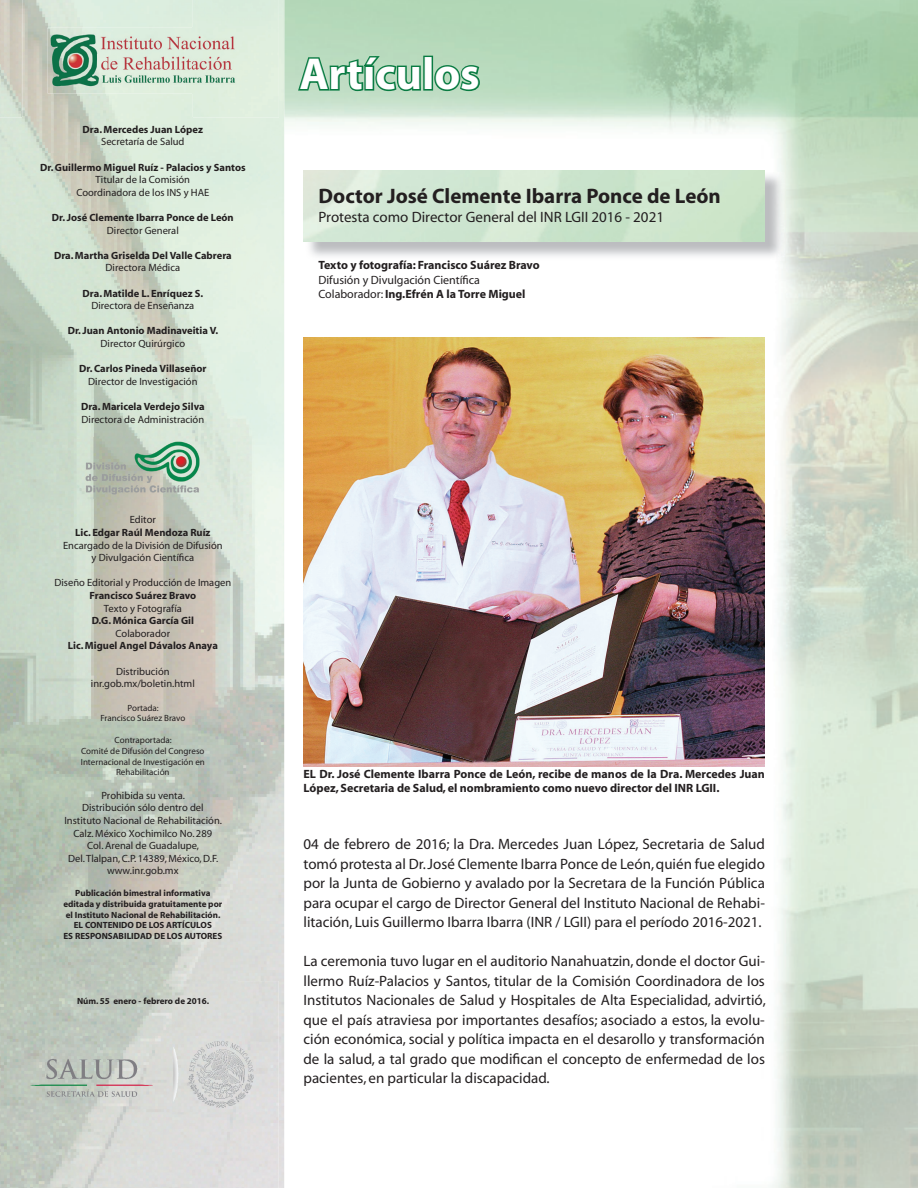
<style>
.page{position:relative;width:918px;height:1188px;background:#fff}
.page>*{position:absolute;margin:0;border:0;box-sizing:border-box;transform-origin:0 0}
.t1{font:700 45px "Myriad";color:#fff}
.t2{font:700 21px "Myriad";color:#231f20}
.t3{font:15px/19.5px "Myriad";color:#231f20;text-align:justify}
.t4{font:700 12px/14.4px "Myriad";color:#231f20}
.t5{font:12px/14.4px "Myriad";color:#231f20}
.t6{font:10.5px/12.6px "Myriad";color:#231f20;text-align:center}
.t7{font:700 10.5px "Myriad";color:#231f20}
.t8{font:700 9px/10.8px "Myriad";color:#231f20;text-align:center}
.t9{font:9px/10.8px "Myriad";color:#231f20;text-align:center}
.s1{font-weight:700}
</style>
<div class="page">
<img style="left:237px;top:0;width:681px;height:1188px">
<svg style="left:296px;top:54px;width:127px;height:39px;background:#7bb893"></svg>
<div style="left:423px;top:56px;width:10px;height:35px;border:3px solid #097b42"></div>
<svg style="left:433px;top:64px;width:48px;height:29px"></svg>
<img style="left:0;top:118px;width:237px;height:863px">
<img style="left:22px;top:118px;width:171px;height:34px">
<img style="left:0;top:981px;width:279px;height:207px">
<img style="left:0;top:0;width:279px;height:118px">
<img style="left:26px;top:1036px;width:233px;height:77px">
<img style="left:82px;top:438px;width:122px;height:61px">
<img style="left:306px;top:172px;width:478px;height:89px">
<img style="left:303px;top:170px;width:462px;height:72px">
<img style="left:48px;top:28px;width:194px;height:66px">
<img style="left:98px;top:55px;width:9px;height:14px">
<img style="left:303px;top:337px;width:462px;height:429px">
<p class="t7" style="left:83px;top:124px;width:122px">Dra. Mercedes Juan López</p>
<p class="t6" style="left:101px;top:136px;width:85px">Secretaría de Salud</p>
<p class="t7" style="left:40px;top:162px;width:207px">Dr. Guillermo Miguel Ruíz - Palacios y Santos</p>
<p class="t6" style="left:76px;top:174px;width:134px">Titular de la Comisión<br>Coordinadora de los INS y HAE</p>
<p class="t7" style="left:52px;top:212px;width:183px">Dr. José Clemente Ibarra Ponce de León</p>
<p class="t6" style="left:107px;top:224px;width:73px">Director General</p>
<p class="t7" style="left:54px;top:250px;width:179px">Dra. Martha Griselda Del Valle Cabrera</p>
<p class="t6" style="left:106px;top:262px;width:76px">Directora Médica</p>
<p class="t7" style="left:83px;top:288px;width:122px">Dra. Matilde L. Enríquez S.</p>
<p class="t6" style="left:91px;top:300px;width:104px">Directora de Enseñanza</p>
<p class="t7" style="left:68px;top:326px;width:152px">Dr. Juan Antonio Madinaveitia V.</p>
<p class="t6" style="left:101px;top:338px;width:86px">Director Quirúrgico</p>
<p class="t7" style="left:79px;top:363px;width:129px">Dr. Carlos Pineda Villaseñor</p>
<p class="t6" style="left:88px;top:375px;width:111px">Director de Investigación</p>
<p class="t7" style="left:81px;top:401px;width:125px">Dra. Maricela Verdejo Silva</p>
<p class="t6" style="left:82px;top:413px;width:124px">Directora de Administración</p>
<p class="t6" style="left:130px;top:514px;width:28px">Editor</p>
<p class="t7" style="left:75px;top:527px;width:137px">Lic. Edgar Raúl Mendoza Ruíz</p>
<p class="t6" style="left:63px;top:539px;width:161px">Encargado de la División de Difusión y Divulgación Científica</p>
<p class="t6" style="left:54px;top:577px;width:178px">Diseño Editorial y Producción de Imagen</p>
<p class="t7" style="left:90px;top:590px;width:108px">Francisco Suárez Bravo</p>
<p class="t6" style="left:104px;top:602px;width:79px">Texto y Fotografía</p>
<p class="t7" style="left:92px;top:615px;width:104px">D.G. Mónica García Gil</p>
<p class="t6" style="left:116px;top:627px;width:56px">Colaborador</p>
<p class="t7" style="left:68px;top:641px;width:152px">Lic. Miguel Angel Dávalos Anaya</p>
<p class="t6" style="left:91px;top:665px;width:105px">Distribución inr.gob.mx/boletin.html</p>
<p class="t9" style="left:100px;top:703px;width:86px">Portada:<br>Francisco Suárez Bravo</p>
<p class="t9" style="left:81px;top:735px;width:126px">Contraportada:<br>Comité de Difusión del Congreso<br>Internacional de Investigación en<br>Rehabilitación</p>
<p class="t6" style="left:64px;top:789px;width:159px">Prohibida su venta.<br>Distribución sólo dentro del<br>Instituto Nacional de Rehabilitación.<br>Calz. México Xochimilco No. 289<br>Col. Arenal de Guadalupe,<br>Del. Tlalpan, C.P. 14389, México, D.F. www.inr.gob.mx</p>
<p class="t8" style="left:63px;top:888px;width:160px">Publicación bimestral informativa editada y distribuida gratuitamente por el Instituto Nacional de Rehabilitación.<br>EL CONTENIDO DE LOS ARTÍCULOS<br>ES RESPONSABILIDAD DE LOS AUTORES</p>
<p class="t8" style="left:77px;top:996px;width:134px">Núm. 55 enero - febrero de 2016.</p>
<h1 class="t1" style="left:299px;top:51px;width:182px">Artículos</h1>
<h2 class="t2" style="left:318px;top:185px;width:404px">Doctor José Clemente Ibarra Ponce de León</h2>
<p class="t3" style="left:318px;top:208px;width:347px">Protesta como Director General del INR LGII 2016 - 2021</p>
<p class="t4" style="left:318px;top:258px;width:223px">Texto y fotografía: Francisco Suárez Bravo</p>
<p class="t5" style="left:318px;top:273px;width:209px">Difusión y Divulgación Científica<br>Colaborador: <span class="s1">Ing.Efrén A la Torre Miguel</span></p>
<p class="t4" style="left:303px;top:767px;width:463px">EL Dr. José Clemente Ibarra Ponce de León, recibe de manos de la Dra. Mercedes Juan<br>López, Secretaria de Salud, el nombramiento como nuevo director del INR LGII.</p>
<p class="t3" style="left:303px;top:835px;width:463px">04 de febrero de 2016; la Dra. Mercedes Juan López, Secretaria de Salud tomó protesta al Dr. José Clemente Ibarra Ponce de León, quién fue elegido por la Junta de Gobierno y avalado por la Secretara de la Función Pública para ocupar el cargo de Director General del Instituto Nacional de Rehabi&shy;litación, Luis Guillermo Ibarra Ibarra (INR / LGII) para el período 2016-2021.</p>
<p class="t3" style="left:303px;top:952px;width:464px">La ceremonia tuvo lugar en el auditorio Nanahuatzin, donde el doctor Gui&shy;llermo Ruíz-Palacios y Santos, titular de la Comisión Coordinadora de los Institutos Nacionales de Salud y Hospitales de Alta Especialidad, advirtió, que el país atraviesa por importantes desafíos; asociado a estos, la evolu&shy;ción económica, social y política impacta en el desarollo y transformación de la salud, a tal grado que modifican el concepto de enfermedad de los pacientes, en particular la discapacidad.</p>
</div>
